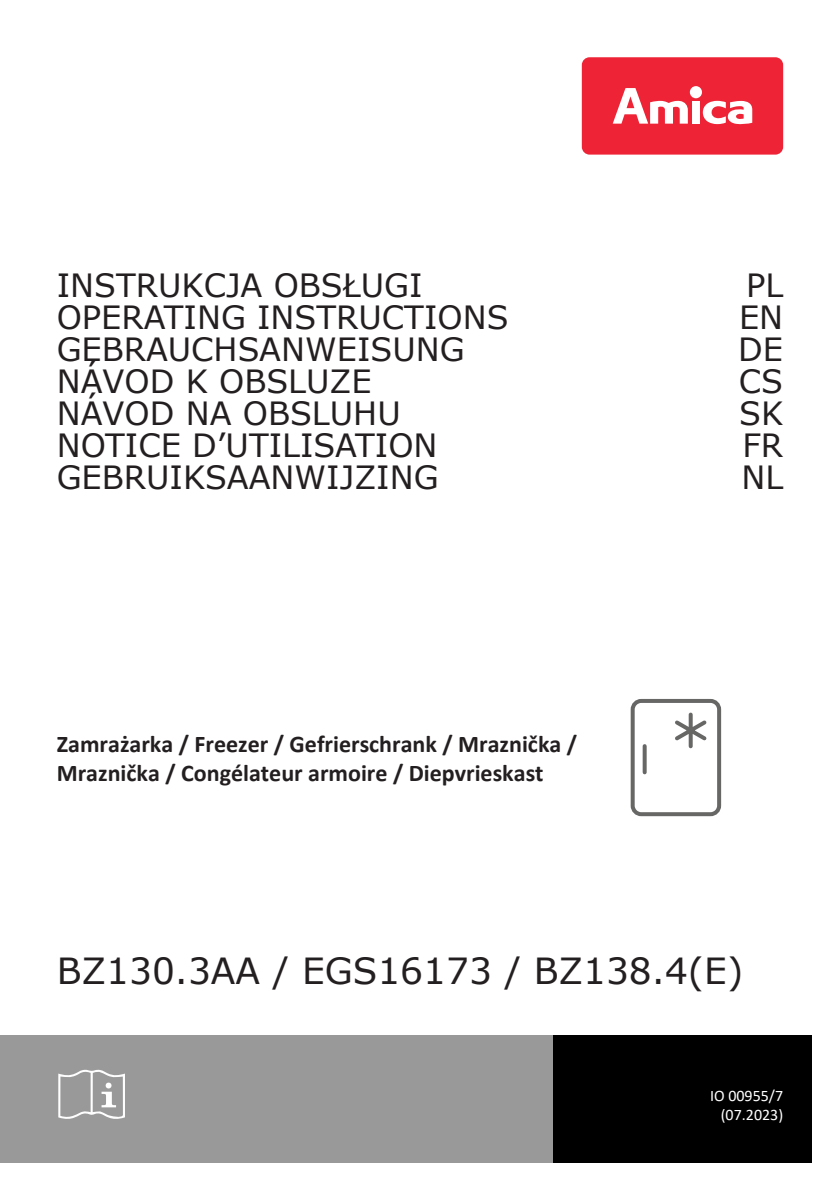
<style>
.page{position:relative;width:840px;height:1191px;background:#fff}
.page>*{position:absolute;margin:0;border:0;box-sizing:border-box;transform-origin:0 0}
.t1{font:36px "Verdana";color:#231f20}
.t2{font:32px "Verdana";color:#231f20}
.t3{font:700 24px/28.8px "Calibri";color:#231f20}
.t4{font:16px/19.2px "Calibri";color:#fff;text-align:right}
</style>
<div class="page">
<div style="left:0;top:1035px;width:553px;height:127px;background:#999"></div>
<div style="left:553px;top:1035px;width:258px;height:127px;background:#000"></div>
<svg style="left:58px;top:1069px;width:67px;height:50px"></svg>
<svg style="left:642px;top:712px;width:65px;height:63px"></svg>
<div style="left:630px;top:699px;width:90px;height:117px;border:4px solid #676766;border-radius:9px"></div>
<div style="left:581px;top:57px;width:201px;height:98px;background:#ee2436;border-radius:8px"></div>
<div style="left:689px;top:86px;width:12px;height:12px;background:#fff;border-radius:50%"></div>
<svg style="left:702px;top:101px;width:49px;height:23px"></svg>
<div style="left:691px;top:101px;width:8px;height:23px;background:#fff"></div>
<svg style="left:612px;top:88px;width:75px;height:36px"></svg>
<p class="t2" style="left:57px;top:263px;width:367px">INSTRUKCJA OBSŁUGI</p>
<p class="t2" style="left:745px;top:263px;width:39px">PL</p>
<p class="t2" style="left:57px;top:295px;width:453px">OPERATING INSTRUCTIONS</p>
<p class="t2" style="left:738px;top:295px;width:46px">EN</p>
<p class="t2" style="left:57px;top:327px;width:409px">GEBRAUCHSANWEISUNG</p>
<p class="t2" style="left:737px;top:327px;width:46px">DE</p>
<p class="t2" style="left:57px;top:359px;width:316px">NÁVOD K OBSLUZE</p>
<p class="t2" style="left:738px;top:359px;width:46px">CS</p>
<p class="t2" style="left:57px;top:391px;width:345px">NÁVOD NA OBSLUHU</p>
<p class="t2" style="left:738px;top:391px;width:46px">SK</p>
<p class="t2" style="left:57px;top:423px;width:382px">NOTICE D’UTILISATION</p>
<p class="t2" style="left:742px;top:423px;width:42px">FR</p>
<p class="t2" style="left:57px;top:455px;width:383px">GEBRUIKSAANWIJZING</p>
<p class="t2" style="left:741px;top:455px;width:43px">NL</p>
<p class="t3" style="left:57px;top:729px;width:521px">Zamrażarka / Freezer / Gefrierschrank / Mraznička /<br>Mraznička / Congélateur armoire / Diepvrieskast</p>
<p class="t1" style="left:57px;top:945px;width:687px">BZ130.3AA / EGS16173 / BZ138.4(E)</p>
<p class="t4" style="left:709px;top:1085px;width:75px">IO 00955/7 (07.2023)</p>
</div>
